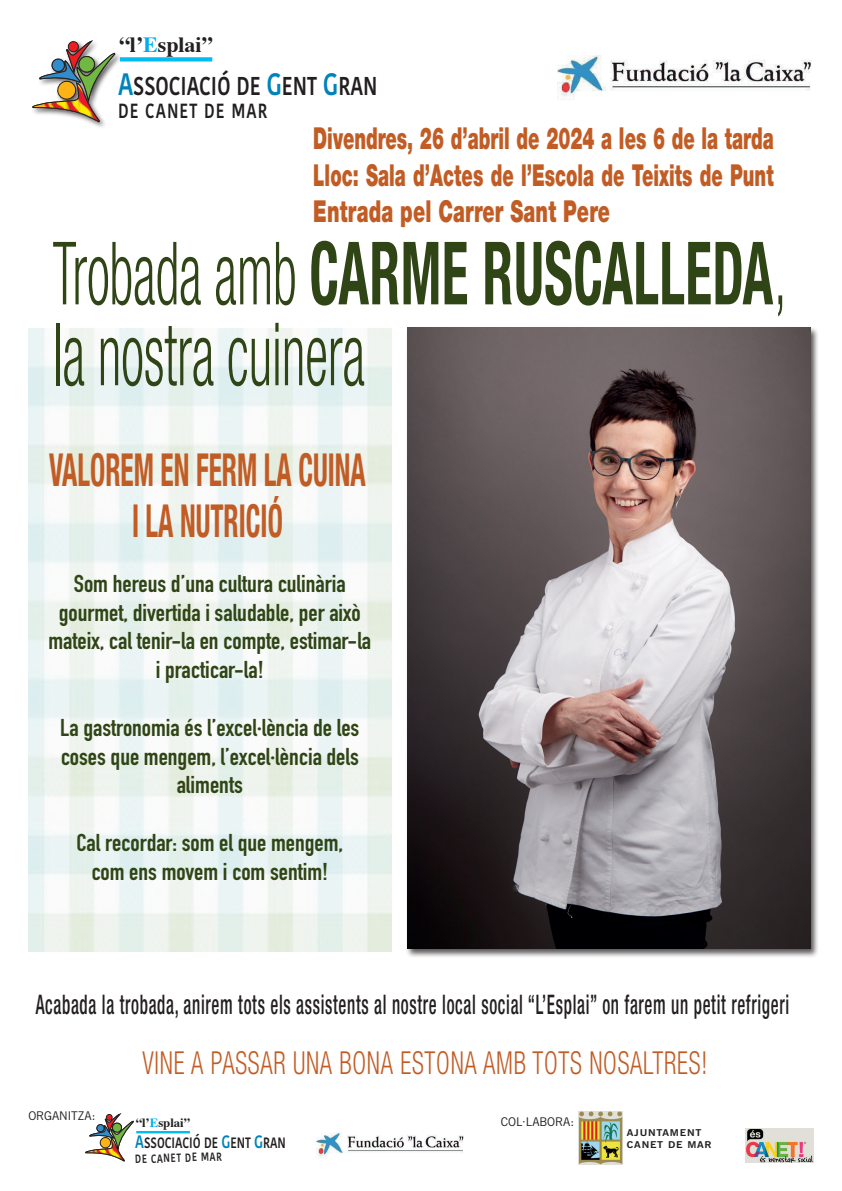
<style>
.page{position:relative;width:842px;height:1191px;background:#fff}
.page>*{position:absolute;margin:0;border:0;box-sizing:border-box;transform-origin:0 0}
.t1{font:300 condensed 87.4px/80.9px "Helvetica Neue";color:#304516;scale:.61 1}
.t2{font:700 condensed 45.5px/50.6px "Helvetica Neue";color:#c25c25;text-align:center;scale:.6 1}
.t3{font:300 condensed 31.7px "Helvetica Neue";letter-spacing:.03em;color:#c25c25;scale:.77 1}
.t4{font:900 30.3px/36.3px "Helvetica Neue";color:#c25c25;text-align:justify;scale:.6 1}
.t5{font:500 condensed 27px "Helvetica Neue";letter-spacing:.04em;color:#231f20;scale:.63 1}
.t6{font:600 25.8px "Kohinoor Bangla";color:#231f20;scale:.77 1}
.t7{font:700 24px/28.8px "DIN Condensed";color:#304516;text-align:center;scale:1.04 1}
.t8{font:700 21.7px "Times";color:#231f20}
.t9{font:600 20.4px "Kohinoor Bangla";letter-spacing:.07em;color:#231f20;scale:.78 1}
.t10{font:600 15px "Kohinoor Bangla";color:#231f20;scale:.77 1}
.t11{font:700 12.6px "Times";color:#231f20}
.t12{font:12px "News Gothic BT";color:#231f20}
.t13{font:600 11.9px "Kohinoor Bangla";color:#231f20;scale:.78 1}
.t14{font:700 9.4px/11.3px "News Gothic BT";letter-spacing:.07em;color:#231f20;scale:1.14 1}
.s1{color:#00aeef}
.s2{font-size:30.9px;color:#0083bb}
.s3{font-weight:700}
.s4{font-size:17.9px;color:#0083bb}
</style>
<div class="page">
<div style="left:31px;top:39px;width:92px;height:91px;background:#231f20;opacity:.75"></div>
<svg style="left:32px;top:40px;width:83px;height:82px"></svg>
<svg style="left:120px;top:57px;width:92px;height:4px"></svg>
<svg style="left:86px;top:1113px;width:48px;height:48px"></svg>
<hr style="left:136px;top:1131px;width:54px;height:2px;background:#00bcf1">
<img style="left:578px;top:1111px;width:44px;height:53px">
<img style="left:745px;top:1128px;width:69px;height:35px">
<img style="left:317px;top:1132px;width:146px;height:24px">
<img style="left:558px;top:55px;width:253px;height:45px">
<div style="left:406px;top:326px;width:414px;height:632px;background:#231f20;opacity:.75"></div>
<img style="left:407px;top:327px;width:403px;height:621px">
<p class="t8" style="left:119px;top:24px;width:95px">“l’<span class="s1">E</span>splai”</p>
<p class="t6" style="left:118px;top:65px;width:339px"><span class="s2">A</span>SSOCIACIÓ DE <span class="s2">G</span>ENT <span class="s2">G</span>RAN</p>
<p class="t9" style="left:118px;top:93px;width:193px">DE CANET DE MAR</p>
<p class="t4" style="left:313px;top:120px;width:769px">Divendres, 26 d’abril de 2024 a les 6 de la tarda Lloc: Sala d’Actes de l’Escola de Teixits de Punt Entrada pel Carrer Sant Pere</p>
<h1 class="t1" style="left:53px;top:232px;width:1205px">Trobada amb <span class="s3">CARME RUSCALLEDA</span>, la nostra cuinera</h1>
<h2 class="t2" style="left:49px;top:444px;width:529px">VALOREM EN FERM LA CUINA<br>I LA NUTRICIÓ</h2>
<p class="t7" style="left:48px;top:569px;width:312px">Som hereus d’una cultura culinària gourmet, divertida i saludable, per això mateix, cal tenir-la en compte, estimar-la i practicar-la!</p>
<p class="t7" style="left:60px;top:713px;width:289px">La gastronomia és l’excel·lència de les coses que mengem, l’excel·lència dels aliments</p>
<p class="t7" style="left:76px;top:828px;width:258px">Cal recordar: som el que mengem, com ens movem i com sentim!</p>
<p class="t5" style="left:36px;top:988px;width:1197px">Acabada la trobada, anirem tots els assistents al nostre local social “L’Esplai” on farem un petit refrigeri</p>
<h3 class="t3" style="left:143px;top:1044px;width:735px">VINE A PASSAR UNA BONA ESTONA AMB TOTS NOSALTRES!</h3>
<p class="t12" style="left:28px;top:1108px;width:69px">ORGANITZA:</p>
<p class="t11" style="left:136px;top:1111px;width:56px">“l’<span class="s1">E</span>splai”</p>
<p class="t12" style="left:501px;top:1114px;width:75px">COL·LABORA:</p>
<p class="t10" style="left:135px;top:1129px;width:197px"><span class="s4">A</span>SSOCIACIÓ DE <span class="s4">G</span>ENT <span class="s4">G</span>RAN</p>
<p class="t13" style="left:135px;top:1149px;width:113px;rotate:-2deg">DE CANET DE MAR</p>
<p class="t14" style="left:627px;top:1127px;width:76px">AJUNTAMENT<br>CANET DE MAR</p>
</div>
